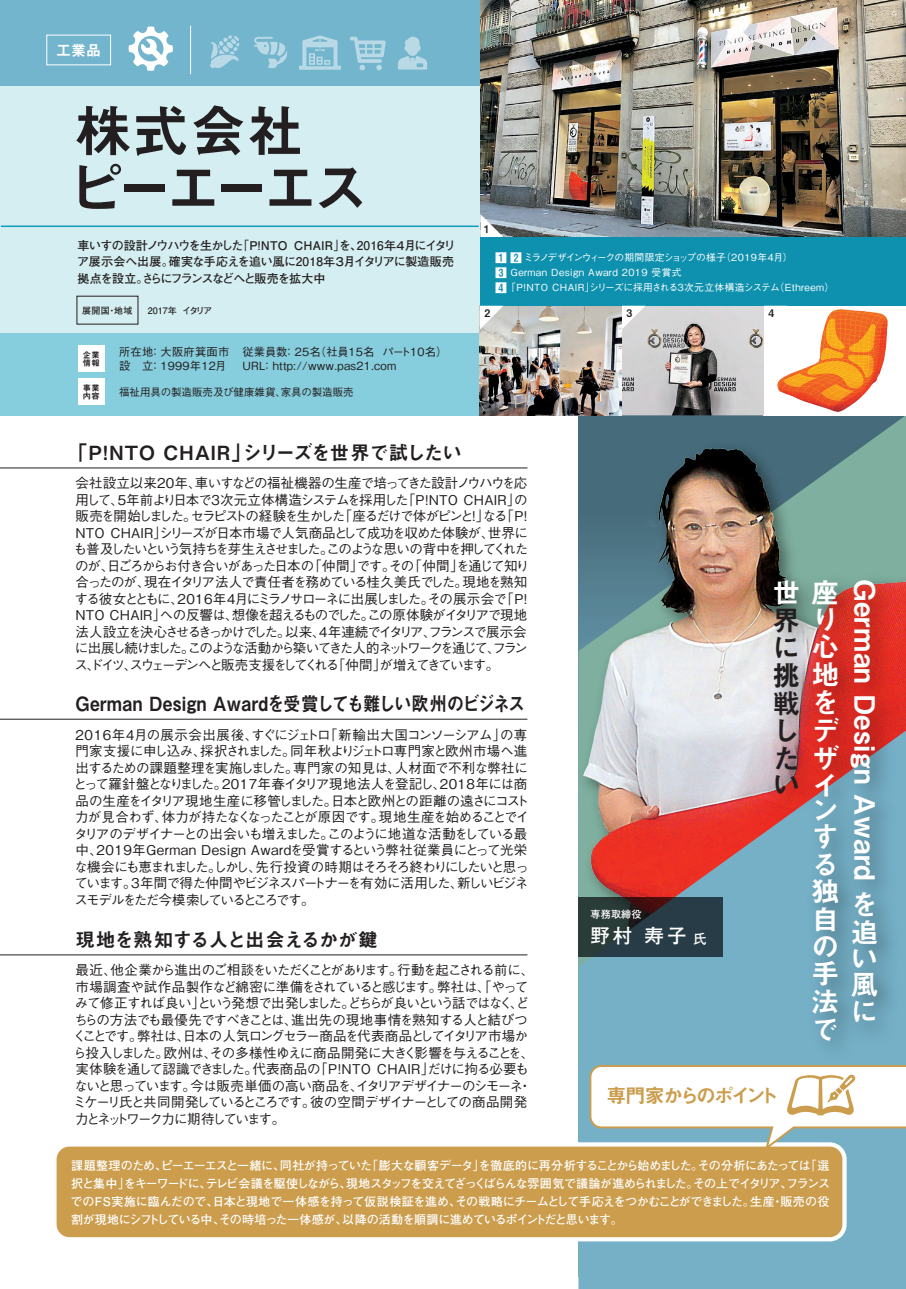
<style>
.page{position:relative;width:906px;height:1289px;background:#fff}
.page>*{position:absolute;margin:0;border:0;box-sizing:border-box;transform-origin:0 0}
.t1{font:57px/57px "Midashi Go Pr 6 MB31";letter-spacing:-.135em;color:#231f20}
.t2{font:27.9px/27.3px "Midashi Go Pr 6 MB31";letter-spacing:.01em;color:#fff}
.t3{font:27.9px/27.5px "Midashi Go Pr 6 MB31";color:#231f20;text-align:justify}
.t4{font:19.8px "Midashi Go Pr 6 MB31";letter-spacing:-.16em;color:#cb9d4d}
.t5{font:19.5px "Midashi Go Pr 6 MB31";letter-spacing:.02em;color:#231f20;scale:.9 1}
.t6{font:19.5px "Midashi Go Pr 6 MB31";letter-spacing:-.015em;color:#231f20}
.t7{font:19.5px "Midashi Go Pr 6 MB31";letter-spacing:-.045em;color:#231f20}
.t8{font:700 19.5px "Futo Go B101 Pr 6";color:#fff}
.t9{font:15px "Midashi Go Pr 6 MB31";color:#fff}
.t10{font:500 13.5px/16.5px "Gothic BBB Pr 6";letter-spacing:-.09em;color:#231f20}
.t11{font:500 13.5px/16.5px "Gothic BBB Pr 6";letter-spacing:-.065em;color:#231f20}
.t12{font:700 12px/18px "Futo Go B101 Pr 6";letter-spacing:-.07em;color:#fff;text-align:justify}
.t13{font:700 12px/16.5px "Futo Go B101 Pr 6";letter-spacing:-.05em;color:#231f20}
.t14{font:500 11.25px/14.7px "Gothic BBB Pr 6";letter-spacing:.02em;color:#231f20}
.t15{font:500 10.5px "Gothic BBB Pr 6";color:#231f20}
.t16{font:10.5px "Midashi Go Pr 6 MB31";color:#231f20}
.t17{font:700 10.2px "Futo Go B101 Pr 6";letter-spacing:.02em;color:#fff}
.t18{font:500 9.75px/15px "Gothic BBB Pr 6";letter-spacing:.04em;color:#fff}
.t19{font:700 9px "Futo Go B101 Pr 6";color:#231f20}
.t20{font:8.25px/8.2px "Midashi Go Pr 6 MB31";letter-spacing:.09em;color:#231f20}
.s1{font-family:"Midashi Go Pr 6 MB31";font-weight:400;font-size:11.25px}
.s2{font-size:13.5px}
.s3{color:#231f20}
</style>
<div class="page">
<div style="left:0;top:0;width:906px;height:86px;background:#73b5cd"></div>
<svg style="left:578px;top:415px;width:328px;height:21px;background:#4d717e"></svg>
<div style="left:0;top:333px;width:480px;height:82px;background:#86cddd"></div>
<div style="left:0;top:86px;width:480px;height:247px;background:#d5eef1"></div>
<hr style="left:1px;top:225px;width:478px;height:2px;background:#0e9cbb">
<div style="left:78px;top:345px;width:27px;height:26px;background:#fff"></div>
<div style="left:78px;top:379px;width:27px;height:26px;background:#fff"></div>
<hr style="left:190px;top:26px;width:1px;height:48px;background:#fff">
<svg style="left:398px;top:37px;width:29px;height:33px"></svg>
<svg style="left:129px;top:26px;width:44px;height:45px"></svg>
<svg style="left:254px;top:37px;width:33px;height:31px"></svg>
<svg style="left:350px;top:37px;width:36px;height:33px"></svg>
<svg style="left:210px;top:35px;width:29px;height:33px"></svg>
<svg style="left:299px;top:35px;width:42px;height:35px"></svg>
<img style="left:480px;top:0;width:426px;height:238px">
<img style="left:480px;top:306px;width:284px;height:109px">
<img style="left:777px;top:309px;width:111px;height:103px">
<img style="left:578px;top:436px;width:328px;height:294px">
<img style="left:583px;top:448px;width:323px;height:282px">
<svg style="left:578px;top:730px;width:328px;height:558px;background:#98a2ae"></svg>
<svg style="left:578px;top:897px;width:145px;height:59px;background:#28373c"></svg>
<div style="left:52px;top:1142px;width:794px;height:99px;border:9px solid #fff;border-radius:13px"></div>
<div style="left:57px;top:1146px;width:785px;height:91px;background:#cb9d4d;border-radius:13px"></div>
<svg style="left:588px;top:1064px;width:318px;height:88px"></svg>
<svg style="left:480px;top:214px;width:24px;height:24px"></svg>
<div style="left:480px;top:238px;width:426px;height:68px;background:#0e91af"></div>
<svg style="left:622px;top:306px;width:23px;height:23px"></svg>
<svg style="left:777px;top:309px;width:10px;height:20px"></svg>
<svg style="left:480px;top:306px;width:23px;height:23px"></svg>
<div style="left:47px;top:35px;width:64px;height:30px;border:1px solid #fff"></div>
<img style="left:755px;top:561px;width:151px;height:516px">
<hr style="left:0;top:467px;width:527px;height:1px;background:#231f20">
<hr style="left:0;top:954px;width:527px;height:1px;background:#231f20">
<hr style="left:0;top:719px;width:527px;height:1px;background:#231f20">
<p class="t9" style="left:56px;top:38px;width:46px">工業品</p>
<h1 class="t1" style="left:68px;top:100px;width:303px">株式会社<br>ピーエーエス</h1>
<p class="t13" style="left:77px;top:237px;width:380px">車いすの設計ノウハウを生かした「P！NTO CHAIR」を、2016年４月にイタリア展示会へ出展。確実な手応えを追い風に2018年３月イタリアに製造販売拠点を設立。さらにフランスなどへと販売を拡大中</p>
<p class="t19" style="left:82px;top:303px;width:52px">展開国・地域</p>
<p class="t19" style="left:148px;top:303px;width:66px">2017年 イタリア</p>
<p class="t20" style="left:83px;top:350px;width:19px">企業情報</p>
<p class="t20" style="left:83px;top:383px;width:19px">事業内容</p>
<p class="t14" style="left:119px;top:343px;width:112px">所在地： 大阪府箕面市設　立： 1999年12月</p>
<p class="t14" style="left:242px;top:343px;width:206px">従業員数： 25名（社員15名 パート10名）<br>URL： http://www.pas21.com</p>
<p class="t15" style="left:119px;top:384px;width:236px">福祉用具の製造販売及び健康雑貨、家具の製造販売</p>
<p class="t16" style="left:484px;top:221px;width:7px">1</p>
<p class="t18" style="left:495px;top:249px;width:340px"><span class="s1">1 2</span> ミラノデザインウィークの期間限定ショップの様子（2019年４月）<br><span class="s1">3</span> German Design Award 2019 受賞式<br><span class="s1">4</span>「P！NTO CHAIR」シリーズに採用される３次元立体構造システム（Ethreem）</p>
<p class="t16" style="left:484px;top:304px;width:7px">2</p>
<p class="t16" style="left:626px;top:304px;width:7px">3</p>
<p class="t16" style="left:768px;top:304px;width:7px">4</p>
<h3 class="t6" style="left:68px;top:436px;width:396px">「P！NTO CHAIR」シリーズを世界で試したい</h3>
<p class="t10" style="left:74px;top:474px;width:460px">会社設立以来20年、車いすなどの福祉機器の生産で培ってきた設計ノウハウを応用して、５年前より日本で３次元立体構造システムを採用した「P！NTO CHAIR」の販売を開始しました。セラピストの経験を生かした「座るだけで体がピンと！」なる「P！NTO CHAIR」シリーズが日本市場で人気商品として成功を収めた体験が、世界にも普及したいという気持ちを芽生えさせました。このような思いの背中を押してくれたのが、日ごろからお付き合いがあった日本の「仲間」です。その「仲間」を通じて知り合ったのが、現在イタリア法人で責任者を務めている桂久美氏でした。現地を熟知する彼女とともに、2016年４月にミラノサローネに出展しました。その展示会で「P！NTO CHAIR」への反響は、想像を超えるものでした。この原体験がイタリアで現地法人設立を決心させるきっかけでした。以来、４年連続でイタリア、フランスで展示会に出展し続けました。このような活動から築いてきた人的ネットワークを通じて、フランス、ドイツ、スウェーデンへと販売支援をしてくれる「仲間」が増えてきています。</p>
<h3 class="t5" style="left:75px;top:688px;width:501px">German Design Awardを受賞しても難しい欧州のビジネス</h3>
<p class="t11" style="left:74px;top:725px;width:457px">2016年４月の展示会出展後、すぐにジェトロ「新輸出大国コンソーシアム」の専門家支援に申し込み、採択されました。同年秋よりジェトロ専門家と欧州市場へ進出するための課題整理を実施しました。専門家の知見は、人材面で不利な弊社にとって羅針盤となりました。2017年春イタリア現地法人を登記し、2018年には商品の生産をイタリア現地生産に移管しました。日本と欧州との距離の遠さにコスト力が見合わず、体力が持たなくなったことが原因です。現地生産を始めることでイタリアのデザイナーとの出会いも増えました。このように地道な活動をしている最中、2019年German Design Awardを受賞するという弊社従業員にとって光栄な機会にも恵まれました。しかし、先行投資の時期はそろそろ終わりにしたいと思っています。3年間で得た仲間やビジネスパートナーを有効に活用した、新しいビジネスモデルをただ今模索しているところです。</p>
<h3 class="t7" style="left:75px;top:923px;width:304px">現地を熟知する人と出会えるかが鍵</h3>
<p class="t10" style="left:73px;top:961px;width:463px">最近、他企業から進出のご相談をいただくことがあります。行動を起こされる前に、市場調査や試作品製作など綿密に準備をされていると感じます。弊社は、「やってみて修正すれば良い」という発想で出発しました。どちらが良いという話ではなく、どちらの方法でも最優先ですべきことは、進出先の現地事情を熟知する人と結びつくことです。弊社は、日本の人気ロングセラー商品を代表商品としてイタリア市場から投入しました。欧州は、その多様性ゆえに商品開発に大きく影響を与えることを、実体験を通して認識できました。代表商品の「P！NTO CHAIR」だけに拘る必要もないと思っています。今は販売単価の高い商品を、イタリアデザイナーのシモーネ・ミケーリ氏と共同開発しているところです。彼の空間デザイナーとしての商品開発力とネットワーク力に期待しています。</p>
<p class="t17" style="left:590px;top:906px;width:53px">専務取締役</p>
<h3 class="t8" style="left:590px;top:919px;width:118px">野村 寿子<span class="s2">氏</span></h3>
<h2 class="t2" style="left:772px;top:577px;width:68px;text-align:right">世座り<br>心<br>地<br><span class="s3">戦</span>をデ<br>ザ<br>イ<br>ン<br>す<br>る<br>独<br>自<br>の<br>手<br>法<br>で</h2>
<h2 class="t3" style="left:772px;top:605px;width:28px">界に挑</h2>
<h2 class="t3" style="left:772px;top:716px;width:27px;line-height:26.7px">したい</h2>
<h2 class="t2" style="left:879px;top:578px;width:303px;rotate:90deg">German Design Award</h2>
<h2 class="t2" style="left:850px;top:889px;width:28px;line-height:28.2px">を追</h2>
<h2 class="t2" style="left:850px;top:944px;width:28px;line-height:26.5px;text-align:justify">い風に</h2>
<h3 class="t4" style="left:606px;top:1079px;width:174px">専門家からのポイント</h3>
<p class="t12" style="left:71px;top:1155px;width:761px">課題整理のため、ピーエーエスと一緒に、同社が持っていた「膨大な顧客データ」を徹底的に再分析することから始めました。その分析にあたっては「選択と集中」をキーワードに、テレビ会議を駆使しながら、現地スタッフを交えてざっくばらんな雰囲気で議論が進められました。その上でイタリア、フランスでのFS実施に臨んだので、日本と現地で一体感を持って仮説検証を進め、その戦略にチームとして手応えをつかむことができました。生産・販売の役割が現地にシフトしている中、その時培った一体感が、以降の活動を順調に進めているポイントだと思います。</p>
</div>
